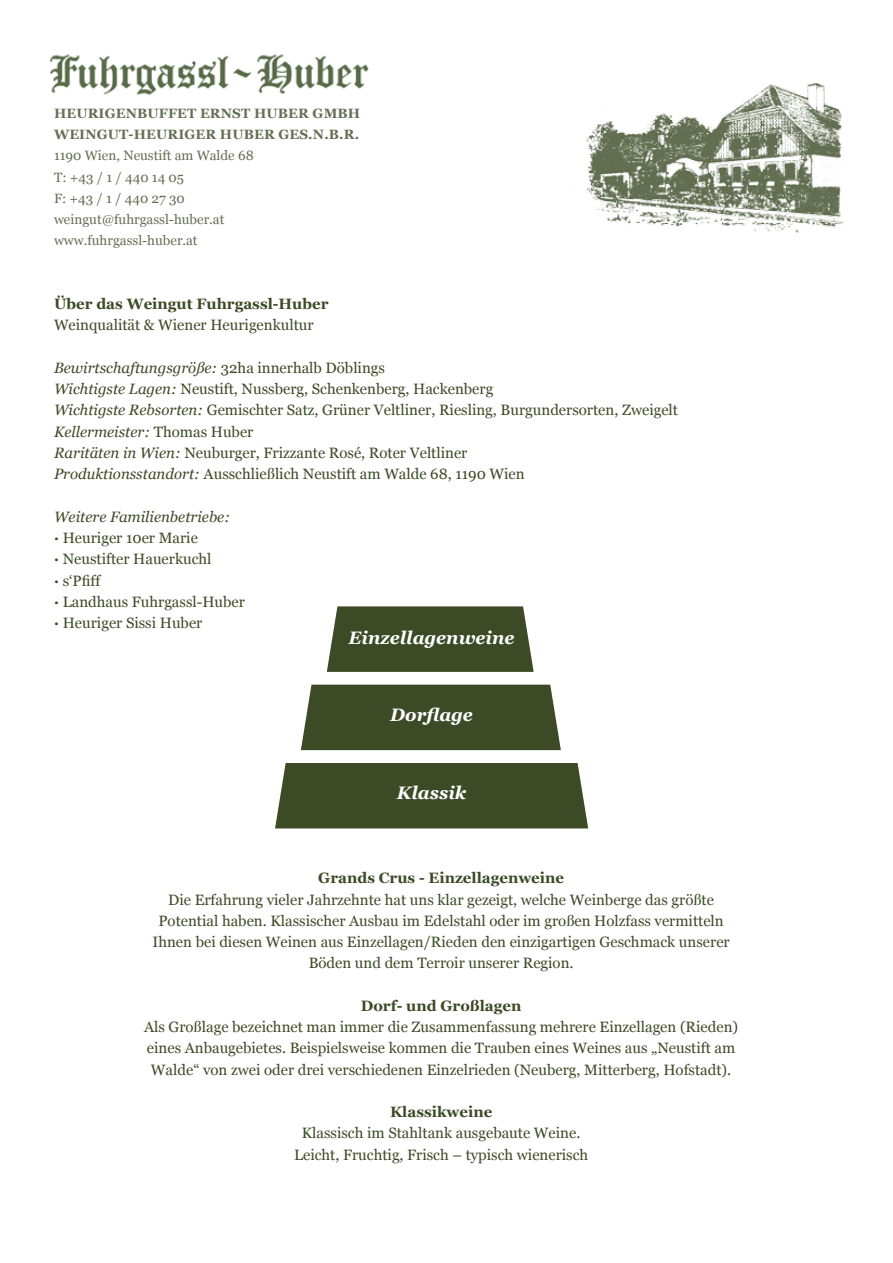
<style>
.page{position:relative;width:893px;height:1263px;background:#fff}
.page>*{position:absolute;margin:0;border:0;box-sizing:border-box;transform-origin:0 0}
.t1{font:italic 700 18px "Georgia";color:#fff}
.t2{font:15px/21.3px "Georgia";color:#3c4a26}
.t3{font:700 15px "Georgia";color:#3c4a26}
.t4{font:13.5px/21.3px "Georgia";color:#3c4a26}
.t5{font:700 13.5px/21.3px "Georgia";letter-spacing:.01em;color:#3c4a26}
.s1{font-style:italic}
</style>
<div class="page">
<img style="left:586px;top:83px;width:258px;height:150px">
<img style="left:50px;top:54px;width:319px;height:41px">
<div style="left:275px;top:763px;width:313px;height:65px;background:#3c4a26"></div>
<div style="left:301px;top:685px;width:260px;height:65px;background:#3c4a26"></div>
<svg style="left:327px;top:606px;width:207px;height:66px;background:#475432"></svg>
<p class="t5" style="left:54px;top:102px;width:308px">HEURIGENBUFFET ERNST HUBER GMBH<br>WEINGUT-HEURIGER HUBER GES.N.B.R.</p>
<p class="t4" style="left:54px;top:145px;width:201px">1190 Wien, Neustift am Walde 68<br>T: +43 / 1 / 440 14 05<br>F: +43 / 1 / 440 27 30 weingut@fuhrgassl-huber.at www.fuhrgassl-huber.at</p>
<p class="t3" style="left:54px;top:294px;width:276px">Über das Weingut Fuhrgassl-Huber</p>
<p class="t2" style="left:54px;top:315px;width:261px">Weinqualität &amp; Wiener Heurigenkultur</p>
<p class="t2" style="left:54px;top:357px;width:626px"><span class="s1">Bewirtschaftungsgröße:</span> 32ha innerhalb Döblings<br><span class="s1">Wichtigste Lagen:</span> Neustift, Nussberg, Schenkenberg, Hackenberg<br><span class="s1">Wichtigste Rebsorten:</span> Gemischter Satz, Grüner Veltliner, Riesling, Burgundersorten, Zweigelt <span class="s1">Kellermeister:</span> Thomas Huber<br><span class="s1">Raritäten in Wien:</span> Neuburger, Frizzante Rosé, Roter Veltliner<br><span class="s1">Produktionsstandort:</span> Ausschließlich Neustift am Walde 68, 1190 Wien</p>
<p class="t2" style="left:54px;top:506px;width:193px"><span class="s1">Weitere Familienbetriebe:<br></span><sup>.</sup> Heuriger 10er Marie<br><sup>.</sup> Neustifter Hauerkuchl<br><sup>.</sup> s‘Pfiff<br><sup>.</sup> Landhaus Fuhrgassl-Huber <sup>.</sup> Heuriger Sissi Huber</p>
<p class="t1" style="left:349px;top:626px;width:167px">Einzellagenweine</p>
<p class="t1" style="left:390px;top:703px;width:84px">Dorflage</p>
<p class="t1" style="left:397px;top:781px;width:71px">Klassik</p>
<p class="t3" style="left:318px;top:868px;width:247px">Grands Crus - Einzellagenweine</p>
<p class="t2" style="left:153px;top:889px;width:579px;text-align:center">Die Erfahrung vieler Jahrzehnte hat uns klar gezeigt, welche Weinberge das größte Potential haben. Klassischer Ausbau im Edelstahl oder im großen Holzfass vermitteln Ihnen bei diesen Weinen aus Einzellagen/Rieden den einzigartigen Geschmack unserer Böden und dem Terroir unserer Region.</p>
<p class="t3" style="left:361px;top:996px;width:162px">Dorf- und Großlagen</p>
<p class="t2" style="left:144px;top:1016px;width:596px">Als Großlage bezeichnet man immer die Zusammenfassung mehrere Einzellagen (Rieden) eines Anbaugebietes. Beispielsweise kommen die Trauben eines Weines aus „Neustift am<br>Walde“ von zwei oder drei verschiedenen Einzelrieden (Neuberg, Mitterberg, Hofstadt).</p>
<p class="t3" style="left:390px;top:1102px;width:104px">Klassikweine</p>
<p class="t2" style="left:294px;top:1123px;width:296px;text-align:center">Klassisch im Stahltank ausgebaute Weine.<br>Leicht, Fruchtig, Frisch – typisch wienerisch</p>
</div>
